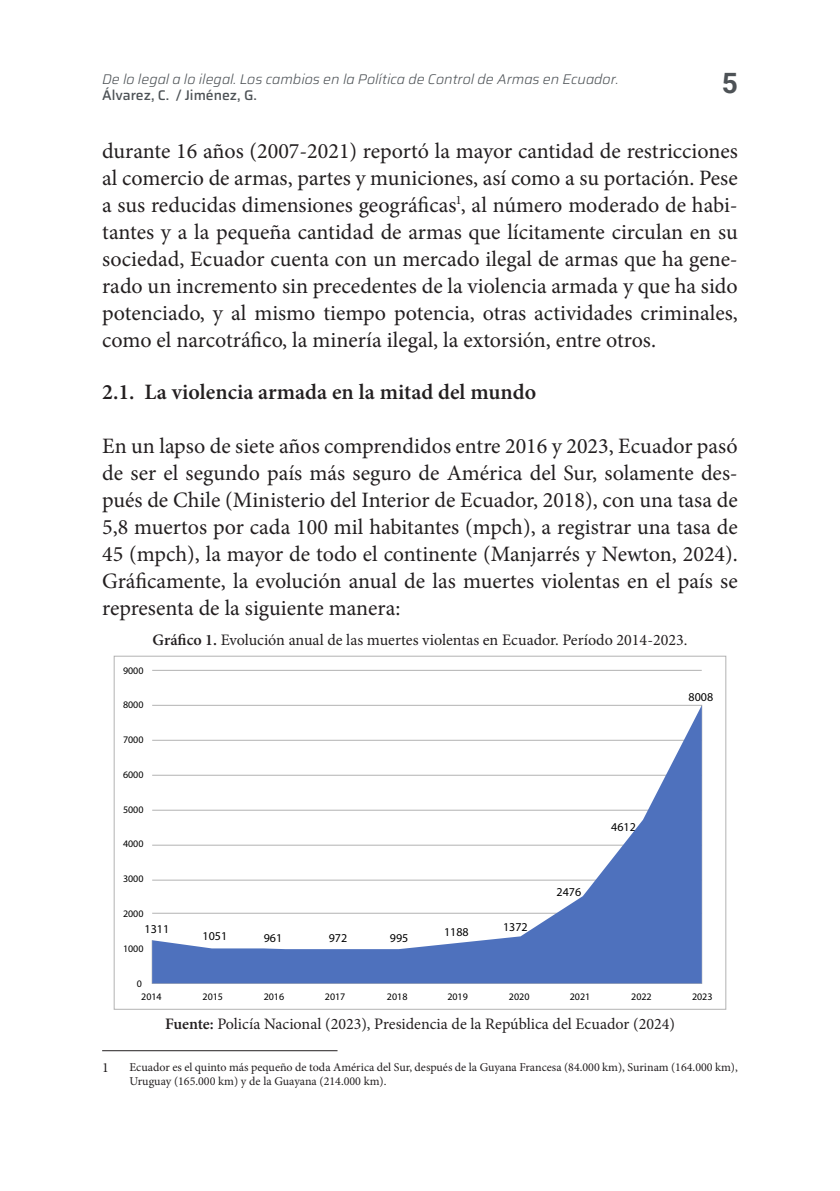
<style>
.page{position:relative;width:840px;height:1191px;background:#fff}
.page>*{position:absolute;margin:0;border:0;box-sizing:border-box;transform-origin:0 0}
.t1{font:700 28px "Roboto";color:#4d5256}
.t2{font:22px/27px "Minion Pro";color:#231f20;text-align:justify}
.t3{font:600 22px "Minion Pro";color:#231f20}
.t4{font:16px "Minion Pro";color:#231f20}
.t5{font:italic 300 14px "Saira";color:#4d5256}
.t6{font:500 14px "Saira";color:#4d5256}
.t7{font:14px "Minion Pro";color:#231f20}
.t8{font:12px/14.4px "Minion Pro";color:#231f20}
.t9{font:12px "Myriad Pro";color:#000}
.t10{font:10px "Myriad Pro";color:#000}
.s1{font-weight:600}
</style>
<div class="page">
<hr style="left:152px;top:670px;width:549px;height:1px;background:#b2b2b2">
<svg style="left:152px;top:705px;width:549px;height:278px"></svg>
<hr style="left:102px;top:1050px;width:235px;height:1px;background:#231f20">
<p class="t5" style="left:102px;top:68px;width:517px">De lo legal a lo ilegal. Los cambios en la Política de Control de Armas en Ecuador.</p>
<p class="t6" style="left:102px;top:84px;width:156px">Álvarez, C. / Jiménez, G.</p>
<p class="t1" style="left:721px;top:64px;width:18px">5</p>
<p class="t2" style="left:102px;top:137px;width:637px">durante 16 años (2007-2021) reportó la mayor cantidad de restricciones al comercio de armas, partes y municiones, así como a su portación. Pese a sus reducidas dimensiones geográficas<sup>1</sup>, al número moderado de habi&shy;tantes y a la pequeña cantidad de armas que lícitamente circulan en su sociedad, Ecuador cuenta con un mercado ilegal de armas que ha gene&shy;rado un incremento sin precedentes de la violencia armada y que ha sido potenciado, y al mismo tiempo potencia, otras actividades criminales, como el narcotráfico, la minería ilegal, la extorsión, entre otros.</p>
<p class="t3" style="left:102px;top:377px;width:435px">2.1. La violencia armada en la mitad del mundo</p>
<p class="t2" style="left:102px;top:432px;width:636px">En un lapso de siete años comprendidos entre 2016 y 2023, Ecuador pasó de ser el segundo país más seguro de América del Sur, solamente des&shy;pués de Chile (Ministerio del Interior de Ecuador, 2018), con una tasa de 5,8 muertos por cada 100 mil habitantes (mpch), a registrar una tasa de 45 (mpch), la mayor de todo el continente (Manjarrés y Newton, 2024).<br>Gráficamente, la evolución anual de las muertes violentas en el país se representa de la siguiente manera:</p>
<p class="t10" style="left:123px;top:664px;width:22px">9000</p>
<p class="t10" style="left:123px;top:698px;width:22px">8000</p>
<p class="t4" style="left:152px;top:629px;width:536px"><span class="s1">Gráfico 1.</span> Evolución anual de las muertes violentas en Ecuador. Período 2014-2023.</p>
<p class="t9" style="left:688px;top:690px;width:26px">8008</p>
<p class="t10" style="left:123px;top:733px;width:22px">7000</p>
<p class="t10" style="left:123px;top:768px;width:22px">6000</p>
<p class="t10" style="left:123px;top:803px;width:22px">5000</p>
<p class="t10" style="left:123px;top:837px;width:22px">4000</p>
<p class="t10" style="left:123px;top:872px;width:22px">3000</p>
<p class="t10" style="left:123px;top:907px;width:22px">2000</p>
<p class="t9" style="left:556px;top:884px;width:26px">2476</p>
<p class="t9" style="left:611px;top:819px;width:26px">4612</p>
<p class="t7" style="left:102px;top:1058px;width:8px">1</p>
<p class="t9" style="left:144px;top:922px;width:26px">1311</p>
<p class="t10" style="left:123px;top:943px;width:22px">1000</p>
<p class="t10" style="left:137px;top:977px;width:7px">0</p>
<p class="t10" style="left:141px;top:990px;width:22px">2014</p>
<p class="t9" style="left:202px;top:928px;width:26px">1051</p>
<p class="t9" style="left:263px;top:931px;width:20px">961</p>
<p class="t9" style="left:328px;top:931px;width:20px">972</p>
<p class="t9" style="left:390px;top:931px;width:20px">995</p>
<p class="t9" style="left:444px;top:925px;width:26px">1188</p>
<p class="t9" style="left:502px;top:919px;width:26px">1372</p>
<p class="t10" style="left:202px;top:990px;width:22px">2015</p>
<p class="t10" style="left:263px;top:990px;width:22px">2016</p>
<p class="t10" style="left:325px;top:990px;width:22px">2017</p>
<p class="t10" style="left:386px;top:990px;width:22px">2018</p>
<p class="t10" style="left:447px;top:990px;width:22px">2019</p>
<p class="t10" style="left:508px;top:990px;width:22px">2020</p>
<p class="t10" style="left:569px;top:990px;width:22px">2021</p>
<p class="t10" style="left:630px;top:990px;width:22px">2022</p>
<p class="t10" style="left:691px;top:990px;width:22px">2023</p>
<p class="t4" style="left:165px;top:1013px;width:511px"><span class="s1">Fuente:</span> Policía Nacional (2023), Presidencia de la República del Ecuador (2024)</p>
<p class="t8" style="left:129px;top:1059px;width:609px">Ecuador es el quinto más pequeño de toda América del Sur, después de la Guyana Francesa (84.000 km), Surinam (164.000 km),<br>Uruguay (165.000 km) y de la Guayana (214.000 km).</p>
</div>
